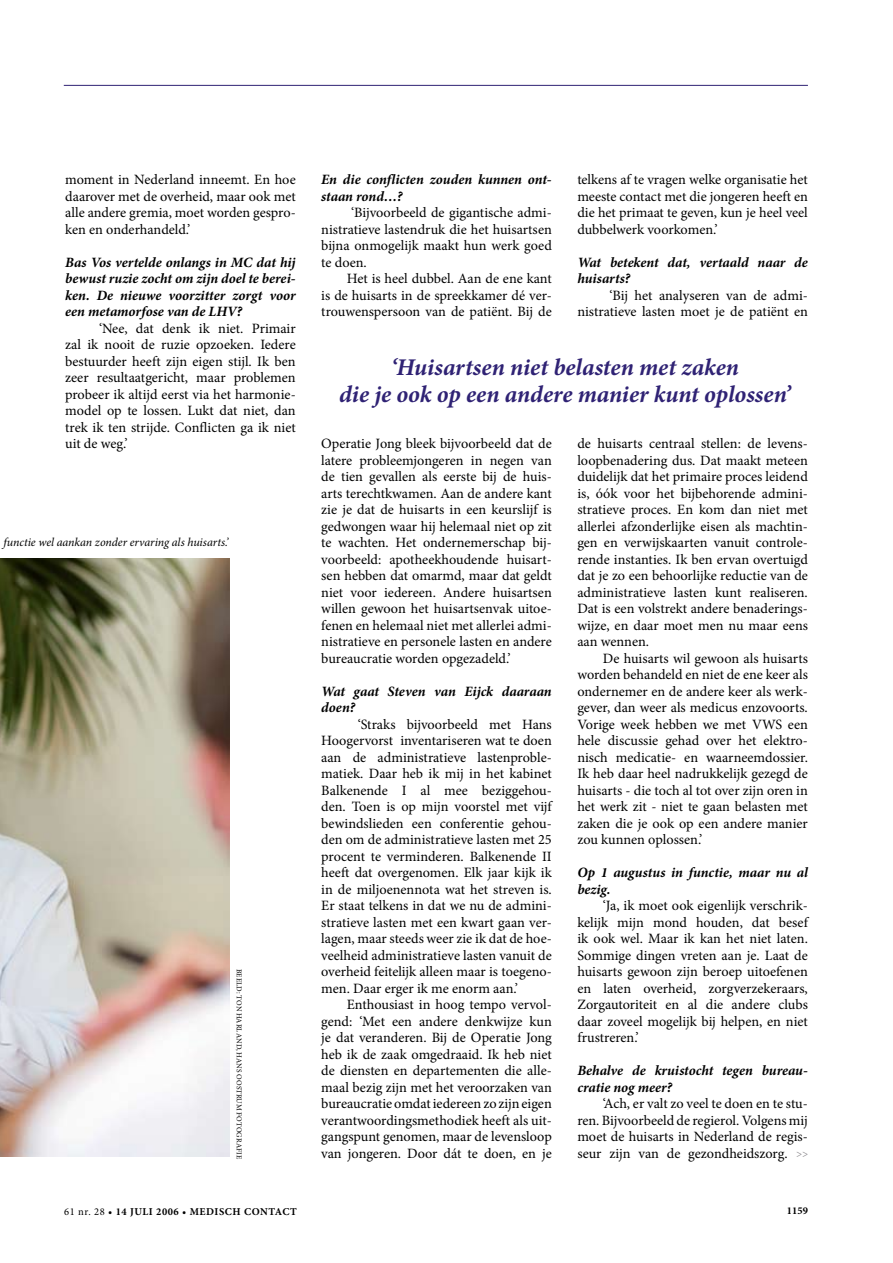
<style>
.page{position:relative;width:893px;height:1263px;background:#fff}
.page>*{position:absolute;margin:0;border:0;box-sizing:border-box;transform-origin:0 0}
.t1{font:italic 700 24px/27px "Minion Pro";color:#2f2274;text-align:center}
.t2{font:14.25px/16.5px "Minion Pro";color:#000;text-align:justify}
.t3{font:italic 700 14.25px/16.5px "Minion Pro";letter-spacing:-.005em;color:#000}
.t4{font:italic 12px "Minion Pro";letter-spacing:-.005em;color:#000}
.t5{font:700 10.5px "Minion Pro";letter-spacing:.05em;color:#000}
.t6{font:7.5px "Minion Pro";letter-spacing:.01em;color:#000}
.s1{font-weight:400}
</style>
<div class="page">
<hr style="left:64px;top:85px;width:744px;height:1px;background:#2f2274">
<img style="left:0;top:558px;width:229px;height:599px">
<p class="t2" style="left:65px;top:171px;width:232px">moment in Nederland inneemt. En hoe daarover met de overheid, maar ook met alle andere gremia, moet worden gespro&shy;ken en onderhandeld.’</p>
<p class="t3" style="left:65px;top:254px;width:232px;text-align:justify">Bas Vos vertelde onlangs in MC dat hij bewust ruzie zocht om zijn doel te berei&shy;ken. De nieuwe voorzitter zorgt voor een metamorfose van de LHV?</p>
<p class="t2" style="left:65px;top:320px;width:232px;text-indent:34px">‘Nee, dat denk ik niet. Primair zal ik nooit de ruzie opzoeken. Iedere bestuurder heeft zijn eigen stijl. Ik ben zeer resultaatgericht, maar problemen probeer ik altijd eerst via het harmonie&shy;model op te lossen. Lukt dat niet, dan trek ik ten strijde. Conflicten ga ik niet uit de weg.’</p>
<p class="t4" style="left:4px;top:534px;width:226px">functie wel aankan zonder ervaring als huisarts.’</p>
<p class="t6" style="left:244px;top:969px;width:191px;rotate:90deg">Beeld : ton harland, hans oostrum fotografie</p>
<p class="t3" style="left:321px;top:171px;width:232px">En die conflicten zouden kunnen ont&shy;staan rond…?</p>
<p class="t2" style="left:321px;top:204px;width:232px;text-indent:30px">‘Bijvoorbeeld de gigantische admi&shy;nistratieve lastendruk die het huisartsen bijna onmogelijk maakt hun werk goed te doen.</p>
<p class="t2" style="left:321px;top:270px;width:232px;text-indent:26px">Het is heel dubbel. Aan de ene kant is de huisarts in de spreekkamer dé ver&shy;trouwenspersoon van de patiënt. Bij de</p>
<p class="t2" style="left:577px;top:171px;width:232px">telkens af te vragen welke organisatie het meeste contact met die jongeren heeft en die het primaat te geven, kun je heel veel dubbelwerk voorkomen.’</p>
<p class="t3" style="left:577px;top:254px;width:232px">Wat betekent dat, vertaald naar de huisarts?</p>
<p class="t2" style="left:577px;top:287px;width:232px;text-align:right">‘Bij het analyseren van de admi&shy;nistratieve lasten moet je de patiënt en</p>
<h1 class="t1" style="left:339px;top:353px;width:453px">‘Huisartsen niet belasten met zaken<br>die je ook op een andere manier kunt oplossen’</h1>
<p class="t2" style="left:321px;top:435px;width:232px">Operatie Jong bleek bijvoorbeeld dat de latere probleemjongeren in negen van de tien gevallen als eerste bij de huis&shy;arts terechtkwamen. Aan de andere kant zie je dat de huisarts in een keurslijf is gedwongen waar hij helemaal niet op zit te wachten. Het ondernemerschap bij&shy;voorbeeld: apotheekhoudende huisart&shy;sen hebben dat omarmd, maar dat geldt niet voor iedereen. Andere huisartsen willen gewoon het huisartsenvak uitoe&shy;fenen en helemaal niet met allerlei admi&shy;nistratieve en personele lasten en andere bureaucratie worden opgezadeld.’</p>
<p class="t3" style="left:321px;top:683px;width:232px">Wat gaat Steven van Eijck daaraan doen?</p>
<p class="t2" style="left:321px;top:716px;width:232px;text-indent:37px">‘Straks bijvoorbeeld met Hans Hoogervorst inventariseren wat te doen aan de administratieve lastenproble&shy;matiek. Daar heb ik mij in het kabinet Balkenende I al mee beziggehou&shy;den. Toen is op mijn voorstel met vijf bewindslieden een conferentie gehou&shy;den om de administratieve lasten met 25 procent te verminderen. Balkenende II heeft dat overgenomen. Elk jaar kijk ik in de miljoenennota wat het streven is.<br>Er staat telkens in dat we nu de admini&shy;stratieve lasten met een kwart gaan ver&shy;lagen, maar steeds weer zie ik dat de hoe&shy;veelheid administratieve lasten vanuit de overheid feitelijk alleen maar is toegeno&shy;men. Daar erger ik me enorm aan.’</p>
<p class="t2" style="left:321px;top:996px;width:232px;text-indent:26px">Enthousiast in hoog tempo vervol&shy;gend: ‘Met een andere denkwijze kun je dat veranderen. Bij de Operatie Jong heb ik de zaak omgedraaid. Ik heb niet de diensten en departementen die alle&shy;maal bezig zijn met het veroorzaken van bureaucratie omdat iedereen zo zijn eigen verantwoordingsmethodiek heeft als uit&shy;gangspunt genomen, maar de levensloop van jongeren. Door dát te doen, en je</p>
<p class="t2" style="left:577px;top:435px;width:232px">de huisarts centraal stellen: de levens&shy;loopbenadering dus. Dat maakt meteen duidelijk dat het primaire proces leidend is, óók voor het bijbehorende admini&shy;stratieve proces. En kom dan niet met allerlei afzonderlijke eisen als machtin&shy;gen en verwijskaarten vanuit controle&shy;rende instanties. Ik ben ervan overtuigd dat je zo een behoorlijke reductie van de administratieve lasten kunt realiseren.<br>Dat is een volstrekt andere benaderings&shy;wijze, en daar moet men nu maar eens aan wennen.</p>
<p class="t2" style="left:577px;top:650px;width:232px;text-indent:26px">De huisarts wil gewoon als huisarts worden behandeld en niet de ene keer als ondernemer en de andere keer als werk&shy;gever, dan weer als medicus enzovoorts.<br>Vorige week hebben we met VWS een hele discussie gehad over het elektro&shy;nisch medicatie- en waarneemdossier.<br>Ik heb daar heel nadrukkelijk gezegd de huisarts - die toch al tot over zijn oren in het werk zit - niet te gaan belasten met zaken die je ook op een andere manier zou kunnen oplossen.’</p>
<p class="t3" style="left:577px;top:864px;width:232px">Op 1 augustus in functie, maar nu al bezig.</p>
<p class="t2" style="left:577px;top:897px;width:232px;text-indent:26px">‘Ja, ik moet ook eigenlijk verschrik&shy;kelijk mijn mond houden, dat besef ik ook wel. Maar ik kan het niet laten.<br>Sommige dingen vreten aan je. Laat de huisarts gewoon zijn beroep uitoefenen en laten overheid, zorgverzekeraars, Zorgautoriteit en al die andere clubs daar zoveel mogelijk bij helpen, en niet frustreren.’</p>
<p class="t3" style="left:577px;top:1062px;width:231px">Behalve de kruistocht tegen bureau&shy;cratie nog meer?</p>
<p class="t2" style="left:577px;top:1095px;width:232px;text-indent:26px">‘Ach, er valt zo veel te doen en te stu&shy;ren. Bijvoorbeeld de regierol. Volgens mij moet de huisarts in Nederland de regis&shy;seur zijn van de gezondheidszorg.</p>
<p class="t5" style="left:64px;top:1204px;width:234px"><span class="s1">61 nr. 28</span> • 14 JULI 2006 • MEDISCH CONTACT</p>
<p class="t5" style="left:787px;top:1203px;width:22px">1159</p>
</div>
